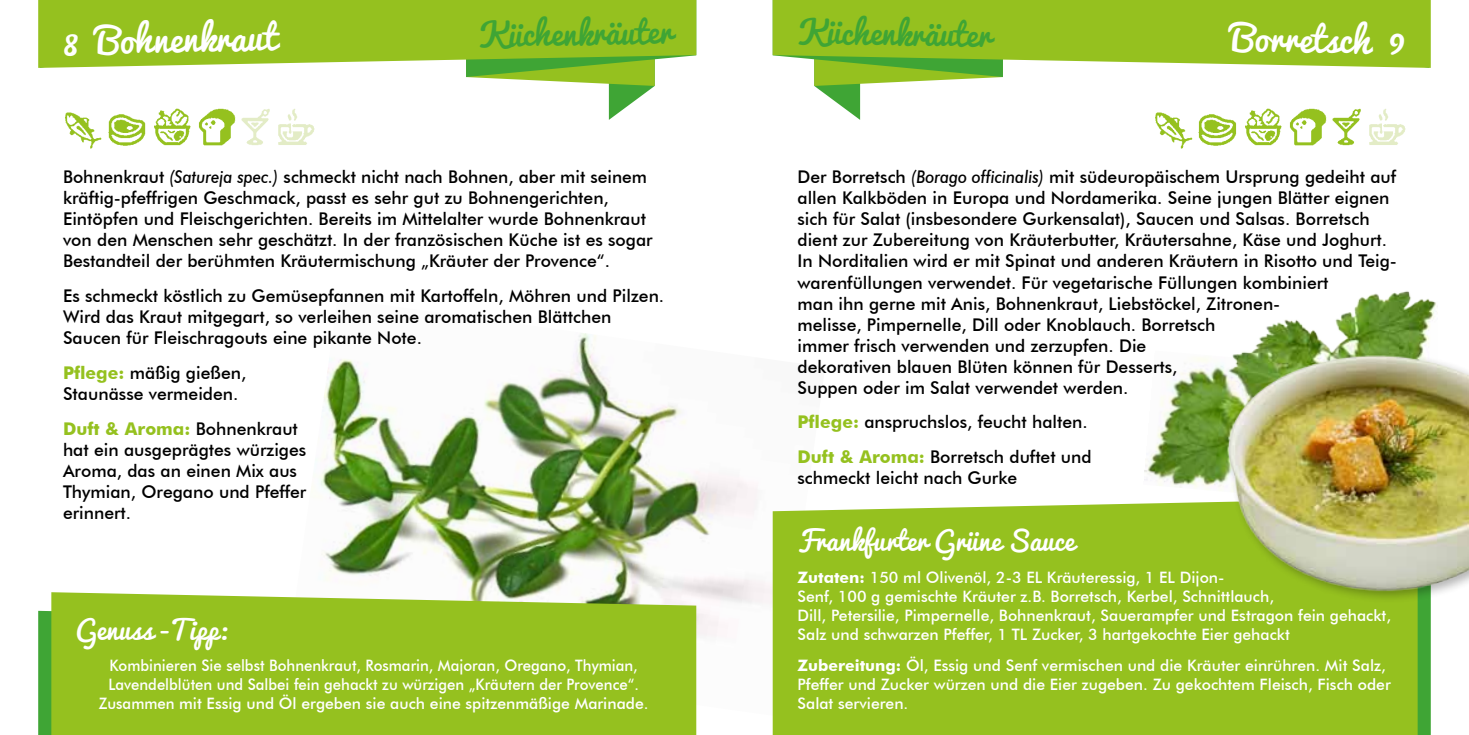
<style>
.page{position:relative;width:1469px;height:735px;background:#fff}
.page>*{position:absolute;margin:0;border:0;box-sizing:border-box;transform-origin:0 0}
.t1{font:35px "Pacifico";color:#fff}
.t2{font:31.5px "Pacifico";color:#3fa535}
.t3{font:26.25px "Pacifico";color:#fff}
.t4{font:500 17.5px/21px "Futura BT";color:#000}
.t5{font:500 15.75px/18.9px "Futura BT";color:#fff}
.t6{font:500 15.75px/18.9px "Futura BT";color:#fff;text-align:center;scale:.95 1}
.s1{font-style:italic}
.s2{font-weight:700;color:#95c11f}
.s3{font-weight:700}
</style>
<div class="page">
<img style="left:1258px;top:291px;width:178px;height:53px">
<img style="left:320px;top:333px;width:452px;height:382px">
<svg style="left:466px;top:68px;width:189px;height:52px"></svg>
<svg style="left:38px;top:0;width:658px;height:68px;background:#97c32b"></svg>
<img style="left:241px;top:109px;width:29px;height:36px">
<img style="left:198px;top:108px;width:38px;height:38px">
<img style="left:65px;top:112px;width:37px;height:37px">
<img style="left:108px;top:114px;width:38px;height:32px">
<img style="left:154px;top:108px;width:37px;height:38px">
<img style="left:278px;top:108px;width:37px;height:37px">
<div style="left:772px;top:504px;width:645px;height:230px;background:#95c11f"></div>
<svg style="left:814px;top:68px;width:188px;height:52px"></svg>
<svg style="left:772px;top:0;width:658px;height:68px;background:#97c32b"></svg>
<img style="left:1332px;top:108px;width:29px;height:38px">
<img style="left:1289px;top:108px;width:37px;height:38px">
<img style="left:1155px;top:112px;width:38px;height:37px">
<img style="left:1198px;top:114px;width:39px;height:32px">
<img style="left:1245px;top:108px;width:37px;height:38px">
<img style="left:1369px;top:108px;width:37px;height:37px">
<svg style="left:38px;top:610px;width:13px;height:124px;background:#43a739"></svg>
<div style="left:51px;top:592px;width:645px;height:142px;background:#95c11f"></div>
<img style="left:1094px;top:344px;width:374px;height:270px">
<h1 class="t1" style="left:63px;top:10px;width:214px;rotate:-1deg">8 Bohnenkraut</h1>
<h2 class="t2" style="left:477px;top:7px;width:195px;rotate:-1deg">Küchenkräuter</h2>
<p class="t4" style="left:63px;top:166px;width:591px">Bohnenkraut <span class="s1">(Satureja spec.)</span> schmeckt nicht nach Bohnen, aber mit seinem kräftig-pfeffrigen Geschmack, passt es sehr gut zu Bohnengerichten, Eintöpfen und Fleischgerichten. Bereits im Mittelalter wurde Bohnenkraut von den Menschen sehr geschätzt. In der französischen Küche ist es sogar Bestandteil der berühmten Kräutermischung „Kräuter der Provence“.</p>
<p class="t4" style="left:63px;top:285px;width:599px">Es schmeckt köstlich zu Gemüsepfannen mit Kartoffeln, Möhren und Pilzen.<br>Wird das Kraut mitgegart, so verleihen seine aromatischen Blättchen<br>Saucen für Fleischragouts eine pikante Note.</p>
<p class="t4" style="left:63px;top:362px;width:185px"><span class="s2">Pflege:</span> mäßig gießen,<br>Staunässe vermeiden.</p>
<p class="t4" style="left:63px;top:417px;width:245px"><span class="s2">Duft &amp; Aroma:</span> Bohnenkraut hat ein ausgeprägtes würziges<br>Aroma, das an einen Mix aus<br>Thymian, Oregano und Pfeffer erinnert.</p>
<h3 class="t3" style="left:76px;top:606px;width:153px">Genuss -Tipp:</h3>
<p class="t6" style="left:99px;top:655px;width:577px">Kombinieren Sie selbst Bohnenkraut, Rosmarin, Majoran, Oregano, Thymian,<br>Lavendelblüten und Salbei fein gehackt zu würzigen „Kräutern der Provence“.<br>Zusammen mit Essig und Öl ergeben sie auch eine spitzenmäßige Marinade.</p>
<h2 class="t2" style="left:797px;top:4px;width:195px;rotate:1deg">Küchenkräuter</h2>
<h1 class="t1" style="left:1231px;top:7px;width:176px;rotate:1deg">Borretsch 9</h1>
<p class="t4" style="left:797px;top:166px;width:601px">Der Borretsch <span class="s1">(Borago officinalis)</span> mit südeuropäischem Ursprung gedeiht auf allen Kalkböden in Europa und Nordamerika. Seine jungen Blätter eignen sich für Salat (insbesondere Gurkensalat), Saucen und Salsas. Borretsch dient zur Zubereitung von Kräuterbutter, Kräutersahne, Käse und Joghurt.<br>In Norditalien wird er mit Spinat und anderen Kräutern in Risotto und Teig&shy;warenfüllungen verwendet. Für vegetarische Füllungen kombiniert<br>man ihn gerne mit Anis, Bohnenkraut, Liebstöckel, Zitronen-<br>melisse, Pimpernelle, Dill oder Knoblauch. Borretsch<br>immer frisch verwenden und zerzupfen. Die<br>dekorativen blauen Blüten können für Desserts,<br>Suppen oder im Salat verwendet werden.</p>
<p class="t4" style="left:797px;top:404px;width:296px;line-height:34.6px"><span class="s2">Pflege:</span> anspruchslos, feucht halten.<br><span class="s2">Duft &amp; Aroma:</span> Borretsch duftet und</p>
<p class="t4" style="left:797px;top:467px;width:221px">schmeckt leicht nach Gurke</p>
<h3 class="t3" style="left:797px;top:517px;width:278px">Frankfurter Grüne Sauce</h3>
<p class="t5" style="left:797px;top:567px;width:595px"><span class="s3">Zutaten:</span> 150 ml Olivenöl, 2-3 EL Kräuteressig, 1 EL Dijon-<br>Senf, 100 g gemischte Kräuter z. B. Borretsch, Kerbel, Schnittlauch,<br>Dill, Petersilie, Pimpernelle, Bohnenkraut, Sauerampfer und Estragon fein gehackt, Salz und schwarzen Pfeffer, 1 TL Zucker, 3 hartgekochte Eier gehackt</p>
<p class="t5" style="left:797px;top:655px;width:595px"><span class="s3">Zubereitung:</span> Öl, Essig und Senf vermischen und die Kräuter einrühren. Mit Salz,<br>Pfeffer und Zucker würzen und die Eier zugeben. Zu gekochtem Fleisch, Fisch oder<br>Salat servieren.</p>
</div>
